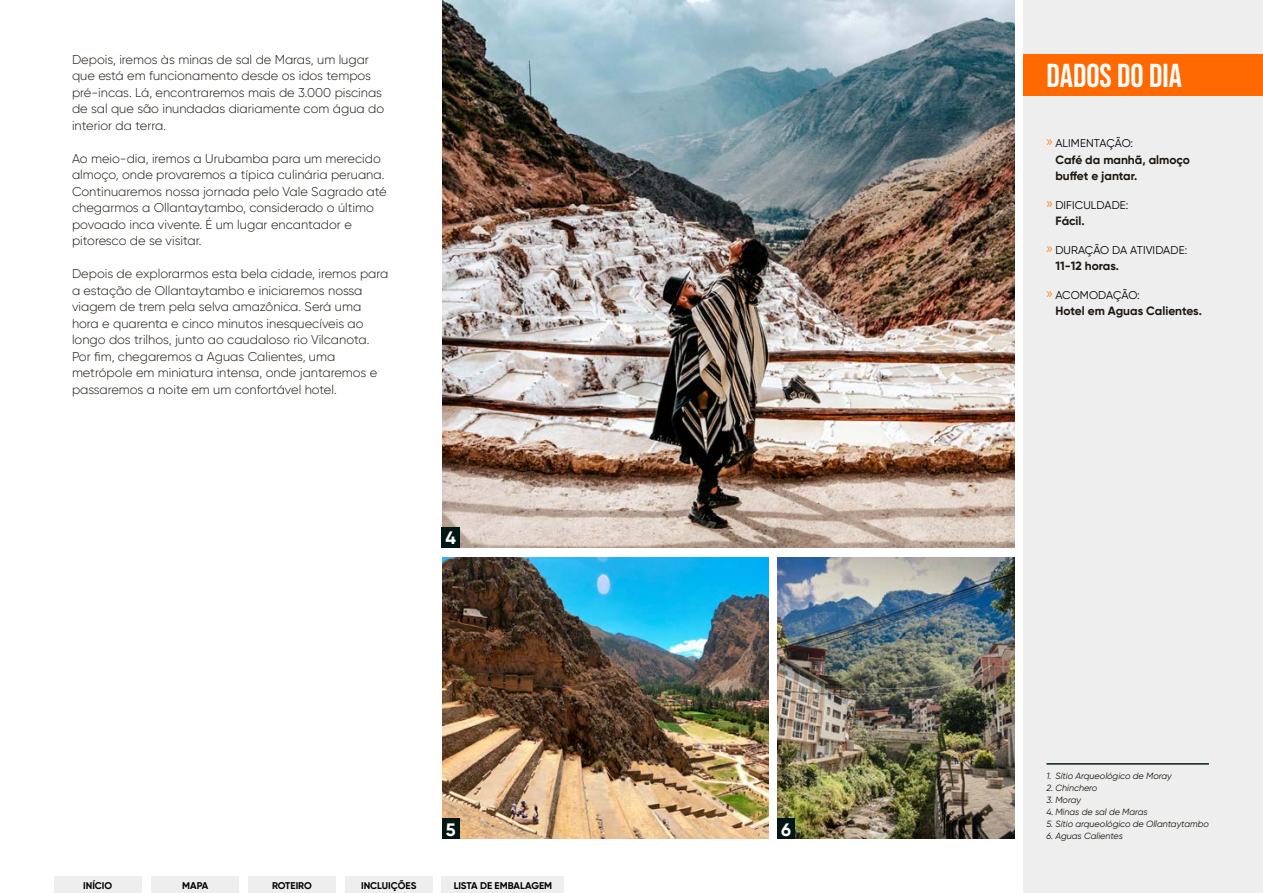
<style>
.page{position:relative;width:1263px;height:893px;background:#fff}
.page>*{position:absolute;margin:0;border:0;box-sizing:border-box;transform-origin:0 0}
.t1{font:33px "Bebas Neue";color:#fff}
.t2{font:700 18px "Gilroy";color:#fff}
.t3{font:300 12.75px/16.5px "Gilroy";color:#1d160f}
.t4{font:700 12px/16.5px "Gilroy";color:#1d160f}
.t5{font:11.25px "Gilroy";letter-spacing:.01em;color:#000}
.t6{font:700 9.75px "Gilroy";color:#000}
.t7{font:italic 9px "Gilroy";color:#1d160f}
.s1{font-family:"Myriad Pro";font-size:15px;color:#ff8826}
</style>
<div class="page">
<div style="left:1024px;top:0;width:239px;height:893px;background:#eee"></div>
<div style="left:1024px;top:54px;width:239px;height:42px;background:#ff6900"></div>
<hr style="left:1046px;top:763px;width:163px;height:2px;background:#052424">
<img style="left:442px;top:0;width:573px;height:548px">
<div style="left:442px;top:527px;width:18px;height:21px;background:#001716"></div>
<img style="left:777px;top:557px;width:238px;height:282px">
<img style="left:442px;top:557px;width:326px;height:282px">
<div style="left:442px;top:819px;width:18px;height:20px;background:#001716"></div>
<div style="left:777px;top:819px;width:18px;height:20px;background:#001716"></div>
<div style="left:54px;top:877px;width:88px;height:16px;background:#eee"></div>
<div style="left:151px;top:877px;width:88px;height:16px;background:#eee"></div>
<div style="left:248px;top:877px;width:88px;height:16px;background:#eee"></div>
<div style="left:345px;top:877px;width:87px;height:16px;background:#eee"></div>
<div style="left:442px;top:877px;width:122px;height:16px;background:#eee"></div>
<p class="t3" style="left:72px;top:51px;width:314px">Depois, iremos às minas de sal de Maras, um lugar que está em funcionamento desde os idos tempos pré-incas. Lá, encontraremos mais de 3.000 piscinas de sal que são inundadas diariamente com água do interior da terra.</p>
<p class="t3" style="left:72px;top:150px;width:316px">Ao meio-dia, iremos a Urubamba para um merecido almoço, onde provaremos a típica culinária peruana.<br>Continuaremos nossa jornada pelo Vale Sagrado até chegarmos a Ollantaytambo, considerado o último povoado inca vivente. É um lugar encantador e pitoresco de se visitar.</p>
<p class="t3" style="left:72px;top:266px;width:318px">Depois de explorarmos esta bela cidade, iremos para a estação de Ollantaytambo e iniciaremos nossa viagem de trem pela selva amazônica. Será uma hora e quarenta e cinco minutos inesquecíveis ao longo dos trilhos, junto ao caudaloso rio Vilcanota.<br>Por fim, chegaremos a Aguas Calientes, uma metrópole em miniatura intensa, onde jantaremos e passaremos a noite em um confortável hotel.</p>
<h2 class="t2" style="left:445px;top:527px;width:12px">4</h2>
<h2 class="t2" style="left:446px;top:818px;width:11px">5</h2>
<h2 class="t2" style="left:781px;top:818px;width:11px">6</h2>
<p class="t6" style="left:83px;top:879px;width:31px">INÍCIO</p>
<p class="t6" style="left:182px;top:879px;width:28px">MAPA</p>
<p class="t6" style="left:272px;top:879px;width:41px">ROTEIRO</p>
<p class="t6" style="left:361px;top:879px;width:57px">INCLUIÇÕES</p>
<p class="t6" style="left:454px;top:879px;width:100px">LISTA DE EMBALAGEM</p>
<h1 class="t1" style="left:1046px;top:57px;width:137px">DADOS DO DIA</h1>
<p class="t5" style="left:1046px;top:136px;width:88px"><span class="s1">»</span> ALIMENTAÇÃO:</p>
<p class="t4" style="left:1055px;top:151px;width:136px">Café da manhã, almoço buffet e jantar.</p>
<p class="t5" style="left:1046px;top:198px;width:83px"><span class="s1">»</span> DIFICULDADE:</p>
<p class="t4" style="left:1055px;top:213px;width:31px">Fácil.</p>
<p class="t5" style="left:1046px;top:243px;width:142px"><span class="s1">»</span> DURAÇÃO DA ATIVIDADE:</p>
<p class="t4" style="left:1055px;top:258px;width:65px">11-12 horas.</p>
<p class="t5" style="left:1046px;top:288px;width:95px"><span class="s1">»</span> ACOMODAÇÃO:</p>
<p class="t4" style="left:1055px;top:303px;width:148px">Hotel em Aguas Calientes.</p>
<p class="t7" style="left:1046px;top:770px;width:127px">1. Sítio Arqueológico de Moray</p>
<p class="t7" style="left:1046px;top:782px;width:52px">2. Chinchero</p>
<p class="t7" style="left:1046px;top:794px;width:36px">3. Moray</p>
<p class="t7" style="left:1046px;top:806px;width:103px">4. Minas de sal de Maras</p>
<p class="t7" style="left:1046px;top:818px;width:164px">5. Sítio arqueológico de Ollantaytambo</p>
<p class="t7" style="left:1046px;top:830px;width:78px">6. Aguas Calientes</p>
</div>
